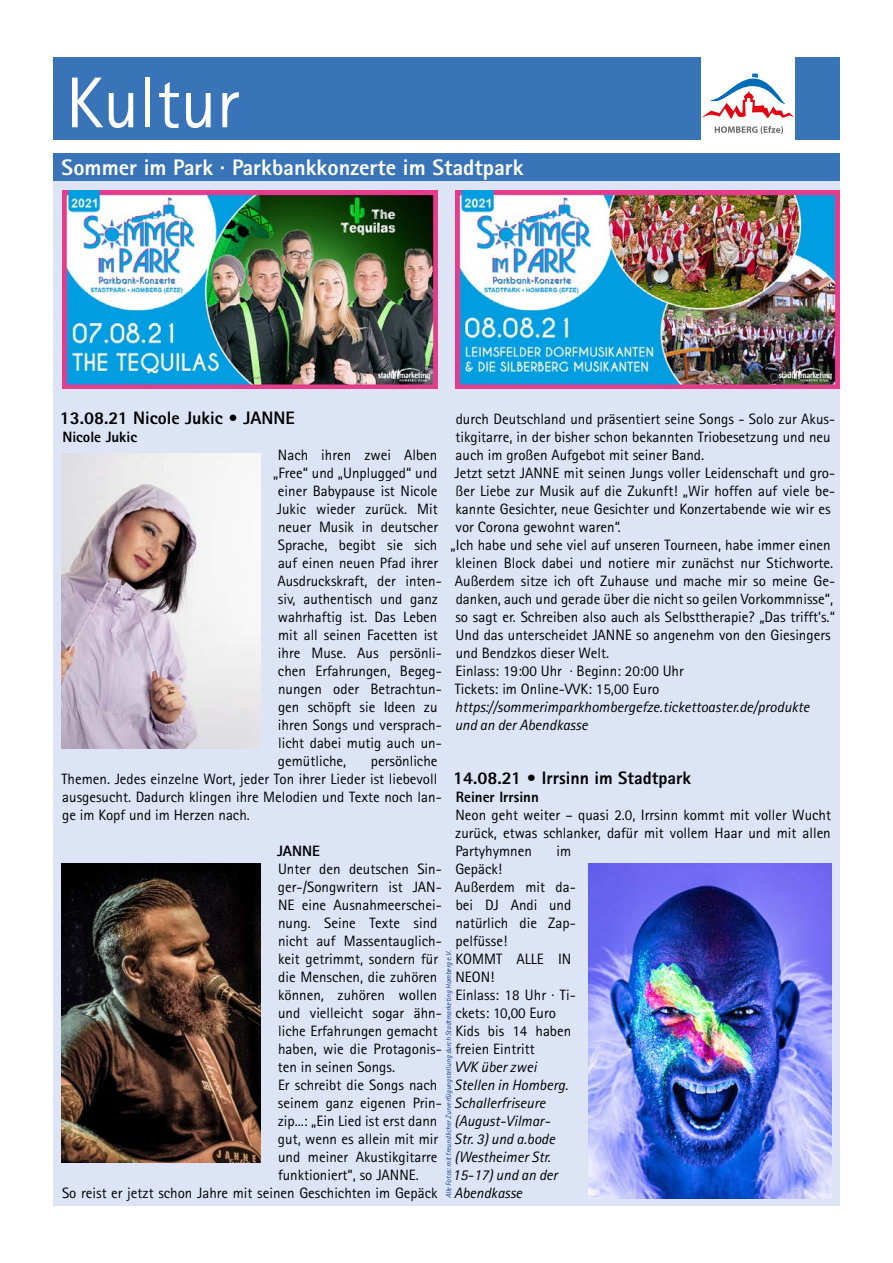
<style>
.page{position:relative;width:893px;height:1263px;background:#fff}
.page>*{position:absolute;margin:0;border:0;box-sizing:border-box;transform-origin:0 0}
.t1{font:72px "Rotis Sans Serif";color:#fff}
.t2{font:800 22.5px "Rotis Sans Serif";color:#fff}
.t3{font:800 18px "Rotis Sans Serif";color:#000}
.t4{font:15px/18px "Rotis Sans Serif";color:#000}
.t5{font:italic 15px/18px "Rotis Sans Serif";color:#000}
.t6{font:800 15px "Rotis Sans Serif";color:#000}
.t7{font:italic 7.5px "Rotis Sans Serif";letter-spacing:-.01em;color:#164194}
</style>
<div class="page">
<div style="left:53px;top:57px;width:787px;height:83px;background:#3974b9"></div>
<div style="left:701px;top:57px;width:94px;height:94px;background:#fff"></div>
<svg style="left:715px;top:126px;width:68px;height:8px"></svg>
<svg style="left:701px;top:74px;width:94px;height:45px"></svg>
<div style="left:53px;top:180px;width:787px;height:1025px;background:#dce4f5"></div>
<div style="left:53px;top:153px;width:787px;height:27px;background:#3974b9"></div>
<img style="left:62px;top:453px;width:198px;height:295px">
<img style="left:62px;top:863px;width:198px;height:299px">
<img style="left:589px;top:863px;width:242px;height:335px">
<img style="left:63px;top:190px;width:375px;height:198px">
<img style="left:456px;top:190px;width:384px;height:198px">
<h1 class="t1" style="left:66px;top:60px;width:175px">Kultur</h1>
<h2 class="t2" style="left:62px;top:153px;width:463px">Sommer im Park · Parkbankkonzerte im Stadtpark</h2>
<p class="t3" style="left:60px;top:407px;width:237px">13.08.21 Nicole Jukic • JANNE</p>
<p class="t6" style="left:62px;top:428px;width:76px">Nicole Jukic</p>
<p class="t4" style="left:278px;top:446px;width:161px">Nach ihren zwei Alben</p>
<p class="t4" style="left:273px;top:464px;width:166px">„Free“ und „Unplugged“ und</p>
<p class="t4" style="left:278px;top:482px;width:161px">einer Babypause ist Nicole</p>
<p class="t4" style="left:277px;top:500px;width:162px">Jukic wieder zurück. Mit</p>
<p class="t4" style="left:278px;top:518px;width:162px">neuer Musik in deutscher</p>
<p class="t4" style="left:278px;top:536px;width:161px">Sprache, begibt sie sich</p>
<p class="t4" style="left:278px;top:554px;width:162px">auf einen neuen Pfad ihrer</p>
<p class="t4" style="left:277px;top:572px;width:166px">Ausdruckskraft, der inten-</p>
<p class="t4" style="left:278px;top:590px;width:162px">siv, authentisch und ganz</p>
<p class="t4" style="left:278px;top:608px;width:161px">wahrhaftig ist. Das Leben</p>
<p class="t4" style="left:278px;top:626px;width:161px">mit all seinen Facetten ist</p>
<p class="t4" style="left:278px;top:644px;width:165px">ihre Muse. Aus persönli-</p>
<p class="t4" style="left:278px;top:662px;width:165px">chen Erfahrungen, Begeg-</p>
<p class="t4" style="left:278px;top:680px;width:165px">nungen oder Betrachtun-</p>
<p class="t4" style="left:278px;top:698px;width:161px">gen schöpft sie Ideen zu</p>
<p class="t4" style="left:278px;top:716px;width:165px">ihren Songs und versprach-</p>
<p class="t4" style="left:278px;top:734px;width:165px">licht dabei mutig auch un-</p>
<p class="t4" style="left:278px;top:752px;width:70px">gemütliche,</p>
<p class="t4" style="left:456px;top:410px;width:381px">durch Deutschland und präsentiert seine Songs - Solo zur Akus-</p>
<p class="t4" style="left:455px;top:428px;width:377px">tikgitarre, in der bisher schon bekannten Triobesetzung und neu</p>
<p class="t4" style="left:456px;top:446px;width:250px">auch im großen Aufgebot mit seiner Band.</p>
<p class="t4" style="left:454px;top:464px;width:382px">Jetzt setzt JANNE mit seinen Jungs voller Leidenschaft und gro-</p>
<p class="t4" style="left:456px;top:482px;width:381px">ßer Liebe zur Musik auf die Zukunft! „Wir hoffen auf viele be-</p>
<p class="t4" style="left:456px;top:500px;width:376px">kannte Gesichter, neue Gesichter und Konzertabende wie wir es</p>
<p class="t4" style="left:456px;top:518px;width:167px">vor Corona gewohnt waren“.</p>
<p class="t4" style="left:451px;top:536px;width:382px">„Ich habe und sehe viel auf unseren Tourneen, habe immer einen</p>
<p class="t4" style="left:456px;top:554px;width:379px">kleinen Block dabei und notiere mir zunächst nur Stichworte.</p>
<p class="t4" style="left:455px;top:572px;width:382px">Außerdem sitze ich oft Zuhause und mache mir so meine Ge-</p>
<p class="t4" style="left:456px;top:590px;width:379px">danken, auch und gerade über die nicht so geilen Vorkommnisse“,</p>
<p class="t4" style="left:455px;top:608px;width:381px">so sagt er. Schreiben also auch als Selbsttherapie? „Das trifft’s.“</p>
<p class="t4" style="left:456px;top:626px;width:376px">Und das unterscheidet JANNE so angenehm von den Giesingers</p>
<p class="t4" style="left:456px;top:644px;width:155px">und Bendzkos dieser Welt.</p>
<p class="t4" style="left:455px;top:662px;width:230px">Einlass: 19:00 Uhr · Beginn: 20:00 Uhr</p>
<p class="t4" style="left:455px;top:680px;width:206px">Tickets: im Online-VVK: 15,00 Euro</p>
<p class="t5" style="left:455px;top:698px;width:356px">https://sommerimparkhombergefze.tickettoaster.de/produkte und an der Abendkasse</p>
<p class="t4" style="left:62px;top:752px;width:382px;text-indent:309px">persönliche Themen. Jedes einzelne Wort, jeder Ton ihrer Lieder ist liebevoll ausgesucht. Dadurch klingen ihre Melodien und Texte noch lan&shy;ge im Kopf und im Herzen nach.</p>
<p class="t6" style="left:277px;top:842px;width:44px">JANNE</p>
<p class="t4" style="left:278px;top:860px;width:165px">Unter den deutschen Sin-</p>
<p class="t4" style="left:278px;top:878px;width:165px">ger-/Songwritern ist JAN-</p>
<p class="t4" style="left:278px;top:896px;width:165px">NE eine Ausnahmeerschei-</p>
<p class="t4" style="left:278px;top:914px;width:161px">nung. Seine Texte sind</p>
<p class="t4" style="left:278px;top:932px;width:165px">nicht auf Massentauglich-</p>
<p class="t4" style="left:278px;top:950px;width:162px">keit getrimmt, sondern für</p>
<p class="t4" style="left:278px;top:968px;width:161px">die Menschen, die zuhören</p>
<p class="t4" style="left:278px;top:986px;width:161px">können, zuhören wollen</p>
<p class="t4" style="left:278px;top:1004px;width:165px">und vielleicht sogar ähn-</p>
<p class="t4" style="left:278px;top:1022px;width:161px">liche Erfahrungen gemacht</p>
<p class="t4" style="left:278px;top:1040px;width:165px">haben, wie die Protagonis-</p>
<p class="t4" style="left:278px;top:1058px;width:119px">ten in seinen Songs.</p>
<p class="t4" style="left:278px;top:1076px;width:161px">Er schreibt die Songs nach</p>
<p class="t4" style="left:278px;top:1094px;width:165px">seinem ganz eigenen Prin-</p>
<p class="t4" style="left:278px;top:1112px;width:161px">zip...: „Ein Lied ist erst dann</p>
<p class="t4" style="left:278px;top:1130px;width:162px">gut, wenn es allein mit mir</p>
<p class="t4" style="left:278px;top:1148px;width:161px">und meiner Akustikgitarre</p>
<p class="t4" style="left:278px;top:1166px;width:142px">funktioniert“, so JANNE.</p>
<p class="t4" style="left:62px;top:1184px;width:377px">So reist er jetzt schon Jahre mit seinen Geschichten im Gepäck</p>
<p class="t3" style="left:453px;top:767px;width:240px">14.08.21 • Irrsinn im Stadtpark</p>
<p class="t6" style="left:456px;top:788px;width:85px">Reiner Irrsinn</p>
<p class="t4" style="left:455px;top:806px;width:377px;text-align:justify">Neon geht weiter – quasi 2.0, Irrsinn kommt mit voller Wucht zurück, etwas schlanker, dafür mit vollem Haar und mit allen Partyhymnen</p>
<p class="t4" style="left:557px;top:842px;width:16px">im</p>
<p class="t4" style="left:455px;top:860px;width:122px">Gepäck!<br>Außerdem mit da&shy;bei DJ Andi und natürlich die Zap&shy;pelfüsse!<br>KOMMT ALLE IN<br>NEON!<br>Einlass: 18 Uhr · Ti&shy;ckets: 10,00 Euro<br>Kids bis 14 haben freien Eintritt</p>
<p class="t5" style="left:453px;top:1058px;width:117px">VVK über zwei<br>Stellen in Homberg.<br>Schallerfriseure (August-Vilmar-<br>Str. 3) und a.bode (Westheimer Str.<br>15-17) und an der<br>Abendkasse</p>
<p class="t7" style="left:444px;top:1198px;width:249px;rotate:-90deg">Alle Fotos: mit freundlicher Zurverfügungstellung durch Stadtmarketing Homberg e.V.</p>
</div>
